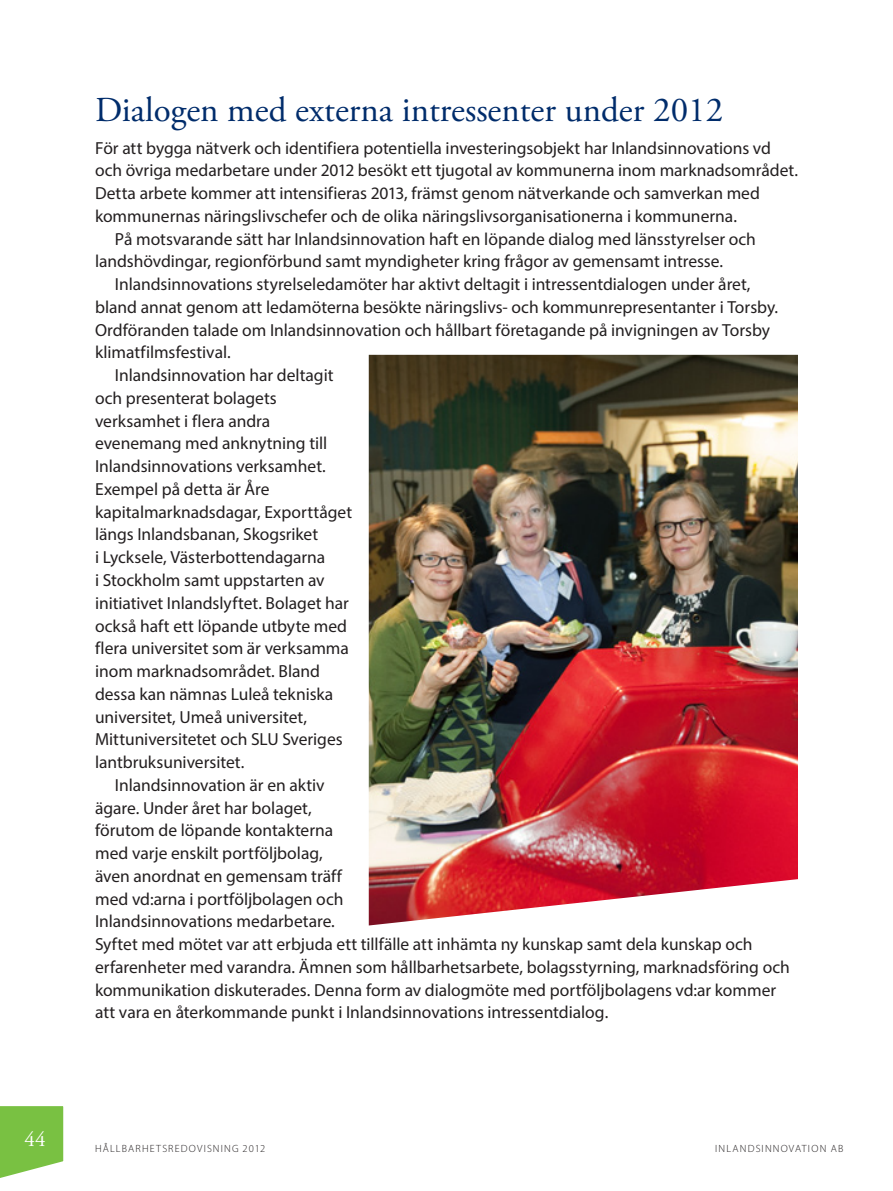
<style>
.page{position:relative;width:893px;height:1191px;background:#fff}
.page>*{position:absolute;margin:0;border:0;box-sizing:border-box;transform-origin:0 0}
.FÖRSTA_RADENS_INDRAG{font:35px "Adobe Garamond Pro";color:#002c6b}
.t1{font:21px "Adobe Garamond Pro";color:#fff}
.FÖRSTA_RADENS_INDRAG-2{font:17.5px/22.8px "Myriad Pro";color:#231f20}
.t2{font:300 10.5px "Myriad Pro";letter-spacing:.11em;color:#231f20}
</style>
<div class="page">
<svg style="left:0;top:1106px;width:64px;height:72px;background:#8ac85a"></svg>
<img style="left:369px;top:355px;width:429px;height:570px">
<p class="t1" style="left:25px;top:1127px;width:22px">44</p>
<p class="FÖRSTA_RADENS_INDRAG" style="left:95px;top:89px;width:630px">Dialogen med externa intressenter under 2012</p>
<p class="FÖRSTA_RADENS_INDRAG-2" style="left:95px;top:136px;width:704px">För att bygga nätverk och identifiera potentiella investeringsobjekt har Inlandsinnovations vd och övriga medarbetare under 2012 besökt ett tjugotal av kommunerna inom marknadsområdet.<br>Detta arbete kommer att intensifieras 2013, främst genom nätverkande och samverkan med kommunernas näringslivschefer och de olika näringslivsorganisationerna i kommunerna.</p>
<p class="FÖRSTA_RADENS_INDRAG-2" style="left:95px;top:227px;width:662px;text-indent:20px">På motsvarande sätt har Inlandsinnovation haft en löpande dialog med länsstyrelser och landshövdingar, regionförbund samt myndigheter kring frågor av gemensamt intresse.</p>
<p class="FÖRSTA_RADENS_INDRAG-2" style="left:95px;top:273px;width:685px;text-indent:20px">Inlandsinnovations styrelseledamöter har aktivt deltagit i intressentdialogen under året, bland annat genom att ledamöterna besökte näringslivs- och kommunrepresentanter i Torsby.<br>Ordföranden talade om Inlandsinnovation och hållbart företagande på invigningen av Torsby klimatfilmsfestival.</p>
<p class="FÖRSTA_RADENS_INDRAG-2" style="left:95px;top:364px;width:259px;text-indent:20px">Inlandsinnovation har deltagit och presenterat bolagets verksamhet i flera andra evenemang med anknytning till<br>Inlandsinnovations verksamhet.<br>Exempel på detta är Åre kapitalmarknadsdagar, Exporttåget längs Inlandsbanan, Skogsriket<br>i Lycksele, Västerbottendagarna<br>i Stockholm samt uppstarten av initiativet Inlandslyftet. Bolaget har också haft ett löpande utbyte med flera universitet som är verksamma inom marknadsområdet. Bland dessa kan nämnas Luleå tekniska universitet, Umeå universitet,<br>Mittuniversitetet och SLU Sveriges lantbruksuniversitet.</p>
<p class="FÖRSTA_RADENS_INDRAG-2" style="left:95px;top:773px;width:696px;text-indent:20px">Inlandsinnovation är en aktiv<br>ägare. Under året har bolaget,<br>förutom de löpande kontakterna<br>med varje enskilt portföljbolag,<br>även anordnat en gemensam träff<br>med vd:arna i portföljbolagen och<br>Inlandsinnovations medarbetare.<br>Syftet med mötet var att erbjuda ett tillfälle att inhämta ny kunskap samt dela kunskap och erfarenheter med varandra. Ämnen som hållbarhetsarbete, bolagsstyrning, marknadsföring och kommunikation diskuterades. Denna form av dialogmöte med portföljbolagens vd:ar kommer att vara en återkommande punkt i Inlandsinnovations intressentdialog.</p>
<p class="t2" style="left:95px;top:1142px;width:172px">HÅLLBARHETSREDOVISNING 2012</p>
<p class="t2" style="left:715px;top:1142px;width:130px">INLANDSINNOVATION AB</p>
</div>
